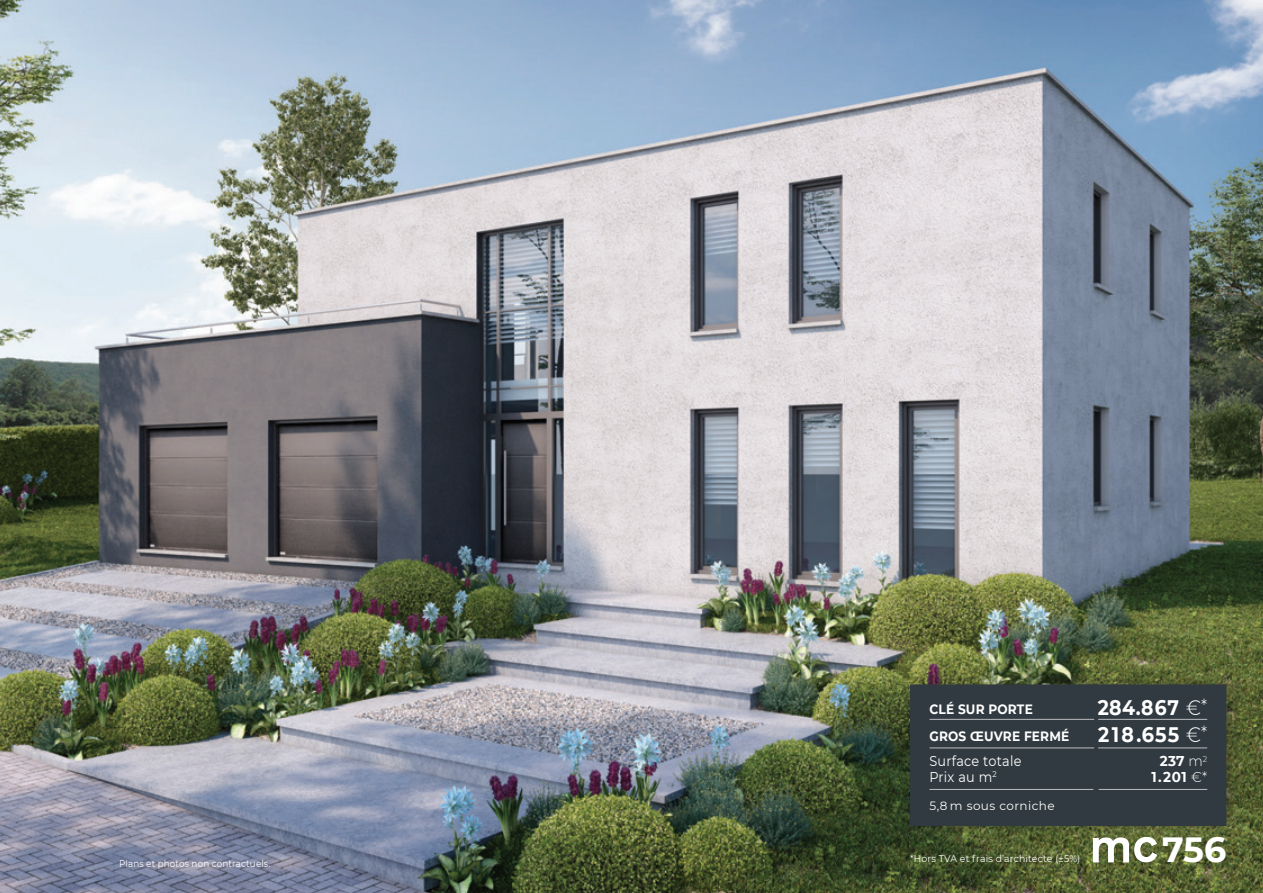
<style>
.page{position:relative;width:1263px;height:893px;background:#fff}
.page>*{position:absolute;margin:0;border:0;box-sizing:border-box;transform-origin:0 0}
.t1{font:700 34.95px "Montserrat";color:#fff}
.t2{font:700 21px/27px "Montserrat";letter-spacing:.06em;color:#fff;scale:.9 1}
.t3{font:14.25px/15.9px "Montserrat";letter-spacing:.02em;color:#fff;scale:.9 1}
.t4{font:700 14.25px/15.9px "Montserrat";letter-spacing:.035em;color:#fff;text-align:center;scale:.95 1}
.t5{font:700 13.5px/27px "Montserrat";letter-spacing:.015em;color:#fff;scale:.9 1}
.t6{font:12px "Montserrat";letter-spacing:.035em;color:#fff}
.t7{font:9.75px "Montserrat";letter-spacing:.015em;color:#fff;scale:.95 1}
.t8{font:9.75px "Montserrat";letter-spacing:.015em;color:#fff;scale:.9 1}
.s1{font-weight:300}
.s2{font-weight:300;font-size:18px}
</style>
<div class="page">
<img style="left:0;top:0;width:1263px;height:893px">
<div style="left:904px;top:670px;width:345px;height:171px;background:#231f20;opacity:.24"></div>
<div style="left:910px;top:684px;width:316px;height:142px;background:#303a40"></div>
<svg style="left:1093px;top:837px;width:64px;height:25px"></svg>
<hr style="left:929px;top:719px;width:165px;height:1px;background:#bcbdc0">
<hr style="left:929px;top:748px;width:165px;height:1px;background:#bcbdc0">
<hr style="left:929px;top:789px;width:164px;height:1px;background:#bcbdc0">
<hr style="left:1098px;top:719px;width:109px;height:1px;background:#bcbdc0">
<hr style="left:1098px;top:748px;width:109px;height:1px;background:#bcbdc0">
<hr style="left:1099px;top:789px;width:108px;height:1px;background:#bcbdc0">
<h3 class="t5" style="left:929px;top:696px;width:157px">CLÉ SUR PORTE<br>GROS ŒUVRE FERMÉ</h3>
<h3 class="t3" style="left:929px;top:754px;width:104px">Surface totale<br>Prix au m<sup>2</sup></h3>
<p class="t6" style="left:929px;top:797px;width:127px">5,8 m sous corniche</p>
<p class="t8" style="left:119px;top:859px;width:169px">Plans et photos non contractuels.</p>
<p class="t7" style="left:910px;top:855px;width:181px">*Hors TVA et frais d’architecte (±5%)</p>
<h2 class="t2" style="left:1098px;top:695px;width:123px">284.867 <span class="s1">€</span><span class="s2">*<br></span>218.655 <span class="s1">€</span><span class="s2">*</span></h2>
<h3 class="t4" style="left:1151px;top:754px;width:60px">237 <span class="s1">m</span><sup>2<br></sup>1.201 <span class="s1">€*</span></h3>
<h1 class="t1" style="left:1162px;top:825px;width:66px">756</h1>
</div>
